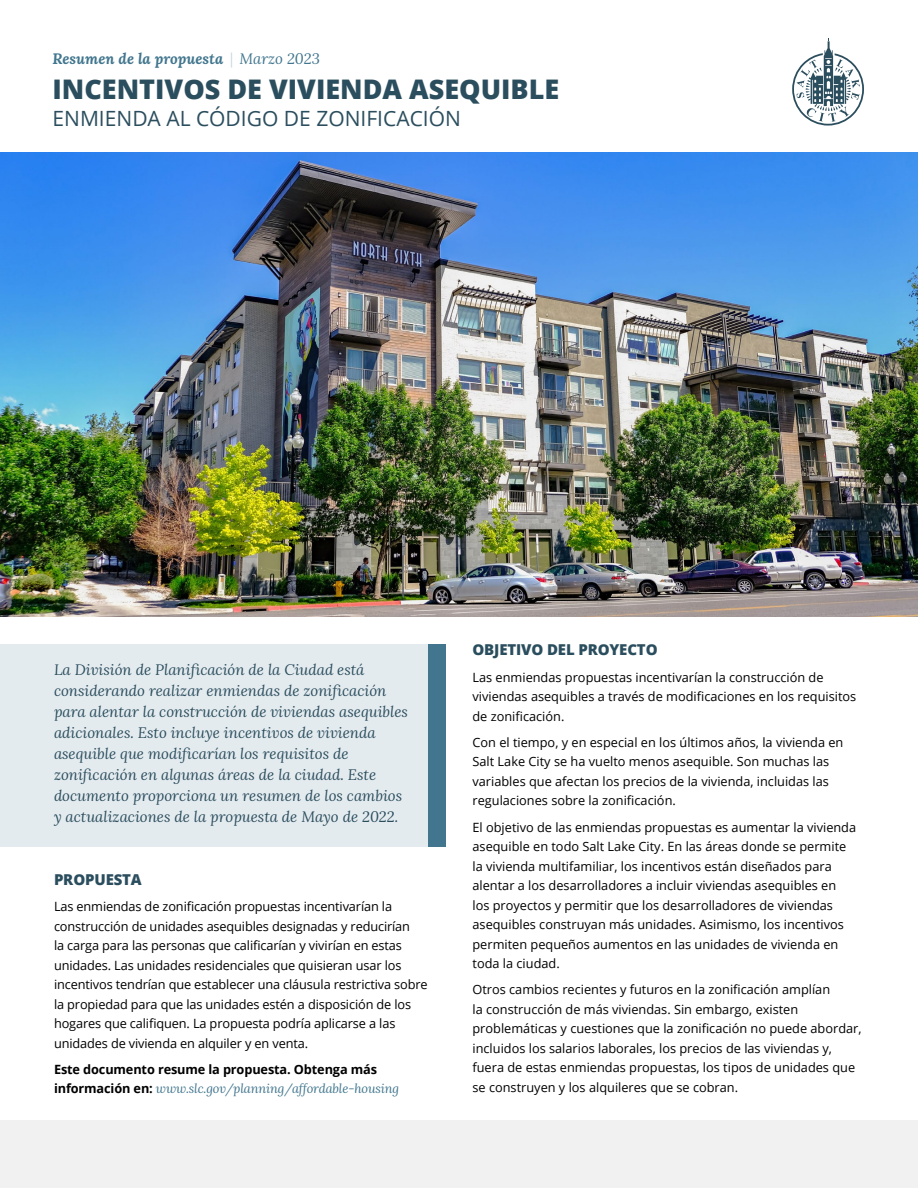
<style>
.page{position:relative;width:918px;height:1188px;background:#fff}
.page>*{position:absolute;margin:0;border:0;box-sizing:border-box;transform-origin:0 0}
.t1{font:800 27px "Open Sans";color:#2b4e5e}
.t2{font:21px "Open Sans";color:#2b4e5e}
.t3{font:italic 15px/21px "Lora";color:#2b4e5e}
.t4{font:italic 700 15px "Lora";color:#41768e}
.t5{font:800 15px "Open Sans";letter-spacing:-.01em;color:#2b4e5e}
.t6{font:12.75px/19.5px "Open Sans";color:#000}
.t7{font:italic 12.75px "Lora";letter-spacing:-.01em;color:#41768e}
.t8{font:700 12.75px "Open Sans";letter-spacing:-.01em;color:#000}
.s1{font-family:"Open Sans";font-weight:400;font-style:normal;color:#c9d8e0}
.s2{font-weight:400}
.s3{font-family:"Open Sans";font-weight:700;font-style:normal;color:#000}
</style>
<div class="page">
<div style="left:0;top:644px;width:446px;height:203px;background:#e4ebef"></div>
<div style="left:428px;top:644px;width:18px;height:203px;background:#41768e"></div>
<div style="left:0;top:1120px;width:918px;height:68px;background:#f1f1f2"></div>
<img style="left:0;top:153px;width:918px;height:464px">
<svg style="left:792px;top:38px;width:72px;height:88px"></svg>
<p class="t4" style="left:52px;top:48px;width:269px">Resumen de la propuesta <span class="s1">|</span> <span class="s2">Marzo 2023</span></p>
<h1 class="t1" style="left:52px;top:68px;width:508px">INCENTIVOS DE VIVIENDA ASEQUIBLE</h1>
<h2 class="t2" style="left:52px;top:104px;width:410px">ENMIENDA AL CÓDIGO DE ZONIFICACIÓN</h2>
<p class="t3" style="left:54px;top:658px;width:356px">La División de Planificación de la Ciudad está considerando realizar enmiendas de zonificación para alentar la construcción de viviendas asequibles adicionales. Esto incluye incentivos de vivienda asequible que modificarían los requisitos de zonificación en algunas áreas de la ciudad. Este documento proporciona un resumen de los cambios y actualizaciones de la propuesta de Mayo de 2022.</p>
<p class="t5" style="left:54px;top:868px;width:89px">PROPUESTA</p>
<p class="t6" style="left:54px;top:897px;width:375px">Las enmiendas de zonificación propuestas incentivarían la construcción de unidades asequibles designadas y reducirían<br>la carga para las personas que calificarían y vivirían en estas unidades. Las unidades residenciales que quisieran usar los incentivos tendrían que establecer una cláusula restrictiva sobre la propiedad para que las unidades estén a disposición de los hogares que califiquen. La propuesta podría aplicarse a las unidades de vivienda en alquiler y en venta.</p>
<p class="t8" style="left:54px;top:1060px;width:325px">Este documento resume la propuesta. Obtenga más</p>
<p class="t7" style="left:54px;top:1080px;width:347px"><span class="s3">información en:</span> www.slc.gov/planning/affordable-housing</p>
<p class="t5" style="left:472px;top:639px;width:187px">OBJETIVO DEL PROYECTO</p>
<p class="t6" style="left:472px;top:667px;width:385px">Las enmiendas propuestas incentivarían la construcción de viviendas asequibles a través de modificaciones en los requisitos de zonificación.</p>
<p class="t6" style="left:472px;top:732px;width:372px">Con el tiempo, y en especial en los últimos años, la vivienda en Salt Lake City se ha vuelto menos asequible. Son muchas las variables que afectan los precios de la vivienda, incluidas las regulaciones sobre la zonificación.</p>
<p class="t6" style="left:472px;top:817px;width:385px">El objetivo de las enmiendas propuestas es aumentar la vivienda asequible en todo Salt Lake City. En las áreas donde se permite la vivienda multifamiliar, los incentivos están diseñados para alentar a los desarrolladores a incluir viviendas asequibles en los proyectos y permitir que los desarrolladores de viviendas asequibles construyan más unidades. Asimismo, los incentivos permiten pequeños aumentos en las unidades de vivienda en toda la ciudad.</p>
<p class="t6" style="left:472px;top:980px;width:391px">Otros cambios recientes y futuros en la zonificación amplían<br>la construcción de más viviendas. Sin embargo, existen problemáticas y cuestiones que la zonificación no puede abordar, incluidos los salarios laborales, los precios de las viviendas y, fuera de estas enmiendas propuestas, los tipos de unidades que se construyen y los alquileres que se cobran.</p>
</div>
